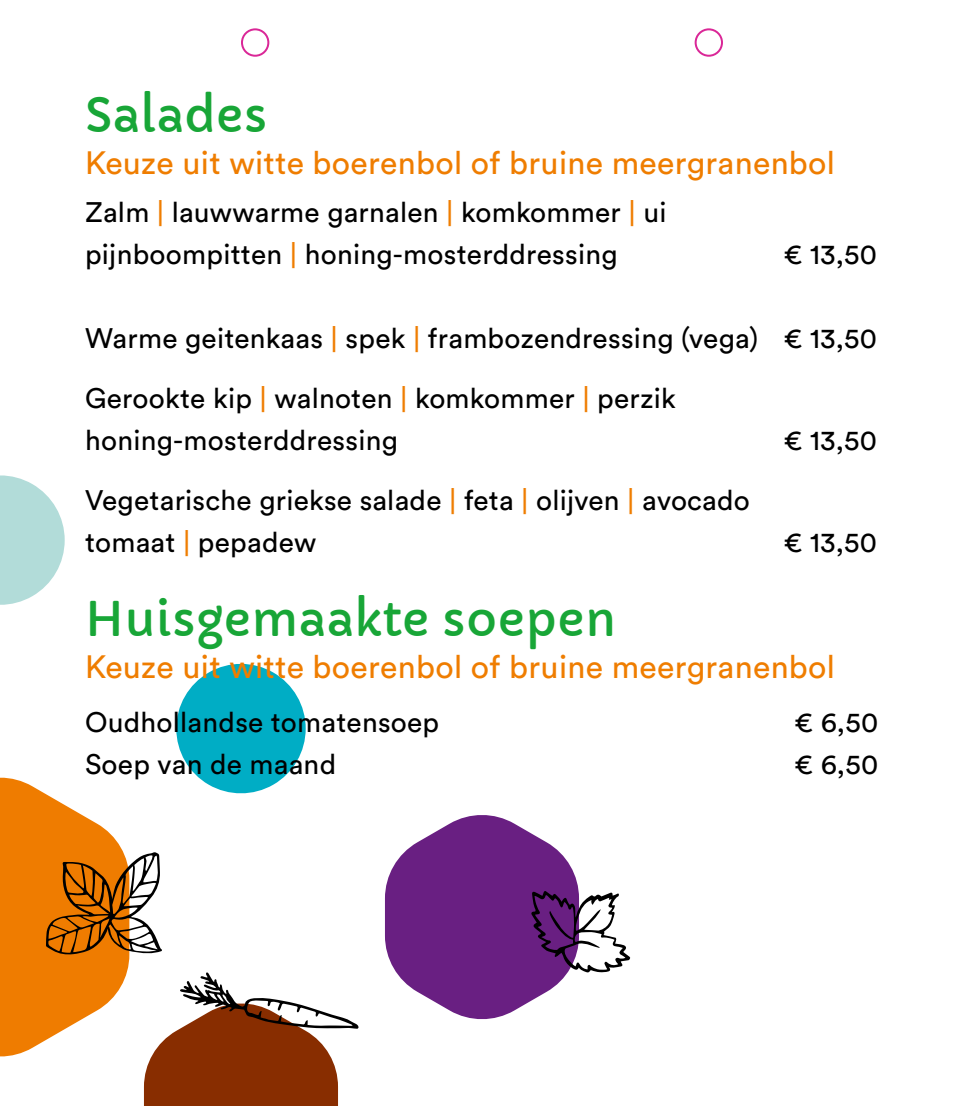
<style>
.page{position:relative;width:964px;height:1106px;background:#fff}
.page>*{position:absolute;margin:0;border:0;box-sizing:border-box;transform-origin:0 0}
.t1{font:46.8px "Capriola";letter-spacing:.01em;color:#18a637}
.t2{font:32px "Circular Std";letter-spacing:.01em;color:#ef7d00}
.t3{font:28px/42px "Circular Std";letter-spacing:.01em;color:#000}
.s1{color:#ef7d00}
</style>
<div class="page">
<svg style="left:0;top:475px;width:65px;height:130px"></svg>
<svg style="left:0;top:664px;width:359px;height:442px"></svg>
<svg style="left:385px;top:815px;width:245px;height:205px"></svg>
<div style="left:241px;top:28px;width:28px;height:29px;border:2px solid #da2797;border-radius:50%"></div>
<div style="left:694px;top:28px;width:29px;height:29px;border:2px solid #da2797;border-radius:50%"></div>
<h1 class="t1" style="left:85px;top:86px;width:184px">Salades</h1>
<p class="t2" style="left:85px;top:143px;width:751px">Keuze uit witte boerenbol of bruine meergranenbol</p>
<p class="t3" style="left:85px;top:191px;width:583px">Zalm <span class="s1">|</span> lauwwarme garnalen <span class="s1">|</span> komkommer <span class="s1">|</span> ui pijnboompitten <span class="s1">|</span> honing-mosterddressing</p>
<p class="t3" style="left:783px;top:233px;width:95px">€ 13,50</p>
<p class="t3" style="left:85px;top:308px;width:793px;line-height:60px">Warme geitenkaas <span class="s1">|</span> spek <span class="s1">|</span> frambozendressing (vega) € 13,50<br>Gerookte kip <span class="s1">|</span> walnoten <span class="s1">|</span> komkommer <span class="s1">|</span> perzik</p>
<p class="t3" style="left:85px;top:419px;width:314px">honing-mosterddressing</p>
<p class="t3" style="left:783px;top:419px;width:95px">€ 13,50</p>
<p class="t3" style="left:85px;top:479px;width:666px">Vegetarische griekse salade <span class="s1">|</span> feta <span class="s1">|</span> olijven <span class="s1">|</span> avocado tomaat <span class="s1">|</span> pepadew</p>
<p class="t3" style="left:783px;top:521px;width:95px">€ 13,50</p>
<h1 class="t1" style="left:85px;top:590px;width:533px">Huisgemaakte soepen</h1>
<p class="t2" style="left:85px;top:647px;width:751px">Keuze uit witte boerenbol of bruine meergranenbol</p>
<p class="t3" style="left:85px;top:701px;width:356px">Oudhollandse tomatensoep</p>
<p class="t3" style="left:794px;top:701px;width:86px">€ 6,50</p>
<p class="t3" style="left:85px;top:743px;width:253px">Soep van de maand</p>
<p class="t3" style="left:794px;top:743px;width:86px">€ 6,50</p>
</div>
